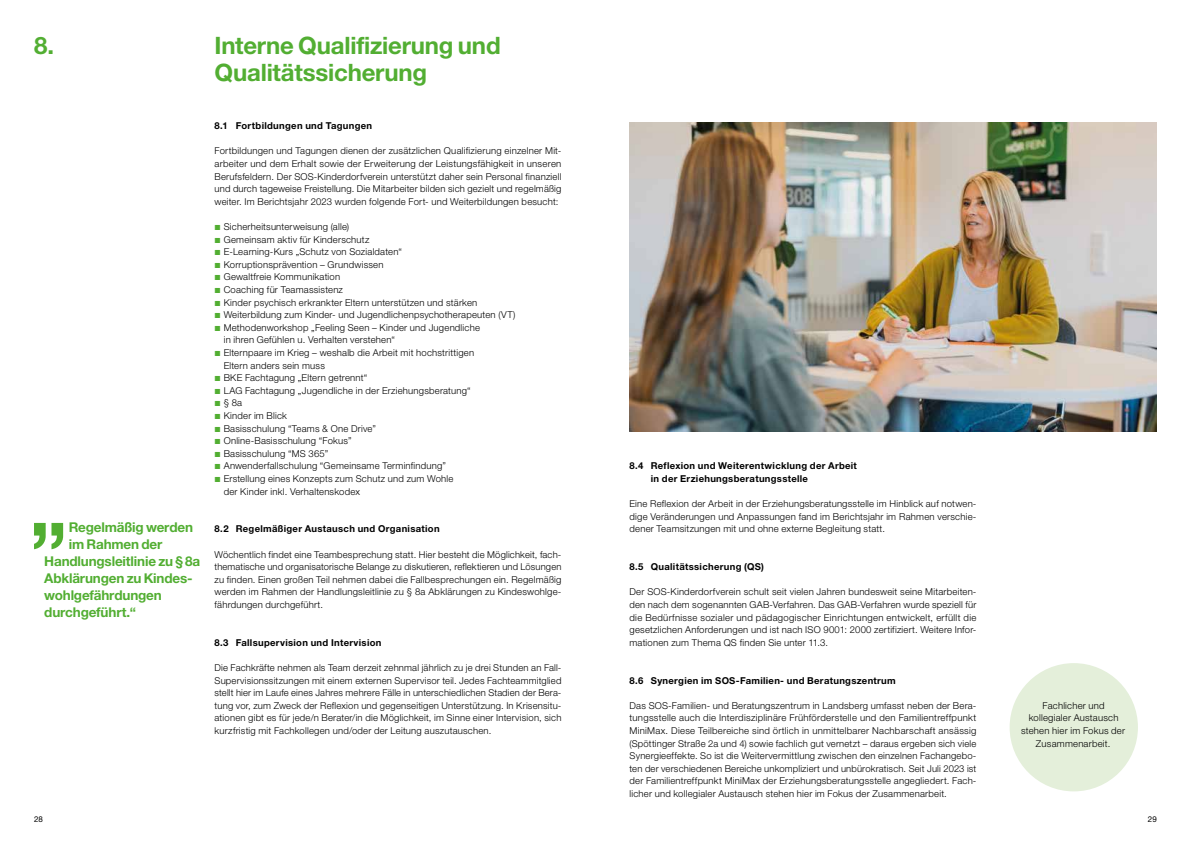
<style>
.page{position:relative;width:1191px;height:842px;background:#fff}
.page>*{position:absolute;margin:0;border:0;box-sizing:border-box;transform-origin:0 0}
.t1{font:700 24px/27px "Helvetica Neue LT Std";letter-spacing:-.01em;color:#52ae32}
.t2{font:700 13.5px "Helvetica Neue LT Std";letter-spacing:-.015em;color:#52ae32}
.t3{font:300 9.5px/12.6px "Helvetica Neue LT Std";letter-spacing:.025em;color:#000;text-align:justify}
.t4{font:700 9.5px/12.6px "Helvetica Neue LT Std";letter-spacing:.03em;color:#000}
.t5{font:8px "Helvetica Neue LT Std";color:#000}
</style>
<div class="page">
<svg style="left:34px;top:523px;width:29px;height:26px"></svg>
<img style="left:629px;top:122px;width:528px;height:309px">
<div style="left:1009px;top:663px;width:129px;height:128px;background:#e4efda;border-radius:50%"></div>
<h1 class="t1" style="left:34px;top:31px;width:22px">8.</h1>
<h1 class="t1" style="left:214px;top:31px;width:287px">Interne Qualifizierung und<br>Qualitätssicherung</h1>
<h2 class="t2" style="left:69px;top:519px;width:126px">Regelmäßig werden</h2>
<h2 class="t2" style="left:69px;top:536px;width:95px">im Rahmen der</h2>
<h2 class="t2" style="left:44px;top:553px;width:158px">Handlungsleitlinie zu § 8a</h2>
<h2 class="t2" style="left:44px;top:570px;width:150px">Abklärungen zu Kindes-</h2>
<h2 class="t2" style="left:44px;top:587px;width:119px">wohlgefährdungen</h2>
<h2 class="t2" style="left:44px;top:604px;width:93px">durchgeführt.“</h2>
<p class="t4" style="left:214px;top:119px;width:159px">8.1 Fortbildungen und Tagungen</p>
<p class="t3" style="left:214px;top:144px;width:348px">Fortbildungen und Tagungen dienen der zusätzlichen Qualifizierung einzelner Mit&shy;arbeiter und dem Erhalt sowie der Erweiterung der Leistungsfähigkeit in unseren Berufsfeldern. Der SOS-Kinderdorfverein unterstützt daher sein Personal finanziell und durch tageweise Freistellung. Die Mitarbeiter bilden sich gezielt und regelmäßig weiter. Im Berichtsjahr 2023 wurden folgende Fort- und Weiterbildungen besucht:</p>
<p class="t3" style="left:224px;top:220px;width:293px;text-align:left">Sicherheitsunterweisung (alle)<br>Gemeinsam aktiv für Kinderschutz<br>E-Learning-Kurs „Schutz von Sozialdaten“<br>Korruptionsprävention – Grundwissen<br>Gewaltfreie Kommunikation<br>Coaching für Teamassistenz<br>Kinder psychisch erkrankter Eltern unterstützen und stärken Weiterbildung zum Kinder- und Jugendlichenpsychotherapeuten (VT)<br>Methodenworkshop „Feeling Seen – Kinder und Jugendliche<br>in ihren Gefühlen u. Verhalten verstehen“<br>Elternpaare im Krieg – weshalb die Arbeit mit hochstrittigen<br>Eltern anders sein muss<br>BKE Fachtagung „Eltern getrennt“<br>LAG Fachtagung „Jugendliche in der Erziehungsberatung“<br>§ 8a<br>Kinder im Blick<br>Basisschulung “Teams &amp; One Drive”<br>Online-Basisschulung “Fokus”<br>Basisschulung “MS 365”<br>Anwenderfallschulung “Gemeinsame Terminfindung”<br>Erstellung eines Konzepts zum Schutz und zum Wohle<br>der Kinder inkl. Verhaltenskodex</p>
<p class="t4" style="left:214px;top:522px;width:227px">8.2 Regelmäßiger Austausch und Organisation</p>
<p class="t3" style="left:214px;top:548px;width:348px">Wöchentlich findet eine Teambesprechung statt. Hier besteht die Möglichkeit, fach&shy;thematische und organisatorische Belange zu diskutieren, reflektieren und Lösungen zu finden. Einen großen Teil nehmen dabei die Fallbesprechungen ein. Regelmäßig werden im Rahmen der Handlungsleitlinie zu § 8a Abklärungen zu Kindeswohlge&shy;fährdungen durchgeführt.</p>
<p class="t4" style="left:214px;top:636px;width:168px">8.3 Fallsupervision und Intervision</p>
<p class="t3" style="left:214px;top:661px;width:348px">Die Fachkräfte nehmen als Team derzeit zehnmal jährlich zu je drei Stunden an Fall-Supervisionssitzungen mit einem externen Supervisor teil. Jedes Fachteammitglied stellt hier im Laufe eines Jahres mehrere Fälle in unterschiedlichen Stadien der Bera&shy;tung vor, zum Zweck der Reflexion und gegenseitigen Unterstützung. In Krisensitu&shy;ationen gibt es für jede/n Berater/in die Möglichkeit, im Sinne einer Intervision, sich kurzfristig mit Fachkollegen und/oder der Leitung auszutauschen.</p>
<p class="t4" style="left:651px;top:459px;width:208px;text-indent:-21px">8.4 Reflexion und Weiterentwicklung der Arbeit in der Erziehungsberatungsstelle</p>
<p class="t3" style="left:629px;top:497px;width:348px">Eine Reflexion der Arbeit in der Erziehungsberatungsstelle im Hinblick auf notwen&shy;dige Veränderungen und Anpassungen fand im Berichtsjahr im Rahmen verschie&shy;dener Teamsitzungen mit und ohne externe Begleitung statt.</p>
<p class="t4" style="left:629px;top:560px;width:136px">8.5 Qualitätssicherung (QS)</p>
<p class="t3" style="left:629px;top:585px;width:348px">Der SOS-Kinderdorfverein schult seit vielen Jahren bundesweit seine Mitarbeiten&shy;den nach dem sogenannten GAB-Verfahren. Das GAB-Verfahren wurde speziell für die Bedürfnisse sozialer und pädagogischer Einrichtungen entwickelt, erfüllt die gesetzlichen Anforderungen und ist nach ISO 9001: 2000 zertifiziert. Weitere Infor&shy;mationen zum Thema QS finden Sie unter 11.3.</p>
<p class="t4" style="left:629px;top:674px;width:268px">8.6 Synergien im SOS-Familien- und Beratungszentrum</p>
<p class="t3" style="left:629px;top:699px;width:348px">Das SOS-Familien- und Beratungszentrum in Landsberg umfasst neben der Bera&shy;tungsstelle auch die Interdisziplinäre Frühförderstelle und den Familientreffpunkt MiniMax. Diese Teilbereiche sind örtlich in unmittelbarer Nachbarschaft ansässig (Spöttinger Straße 2a und 4) sowie fachlich gut vernetzt – daraus ergeben sich viele Synergieeffekte. So ist die Weitervermittlung zwischen den einzelnen Fachangebo&shy;ten der verschiedenen Bereiche unkompliziert und unbürokratisch. Seit Juli 2023 ist der Familientreffpunkt MiniMax der Erziehungsberatungsstelle angegliedert. Fach&shy;licher und kollegialer Austausch stehen hier im Fokus der Zusammenarbeit.</p>
<p class="t3" style="left:1021px;top:699px;width:105px;text-align:center">Fachlicher und kollegialer Austausch stehen hier im Fokus der<br>Zusammenarbeit.</p>
<p class="t5" style="left:34px;top:815px;width:10px">28</p>
<p class="t5" style="left:1147px;top:815px;width:11px">29</p>
</div>
